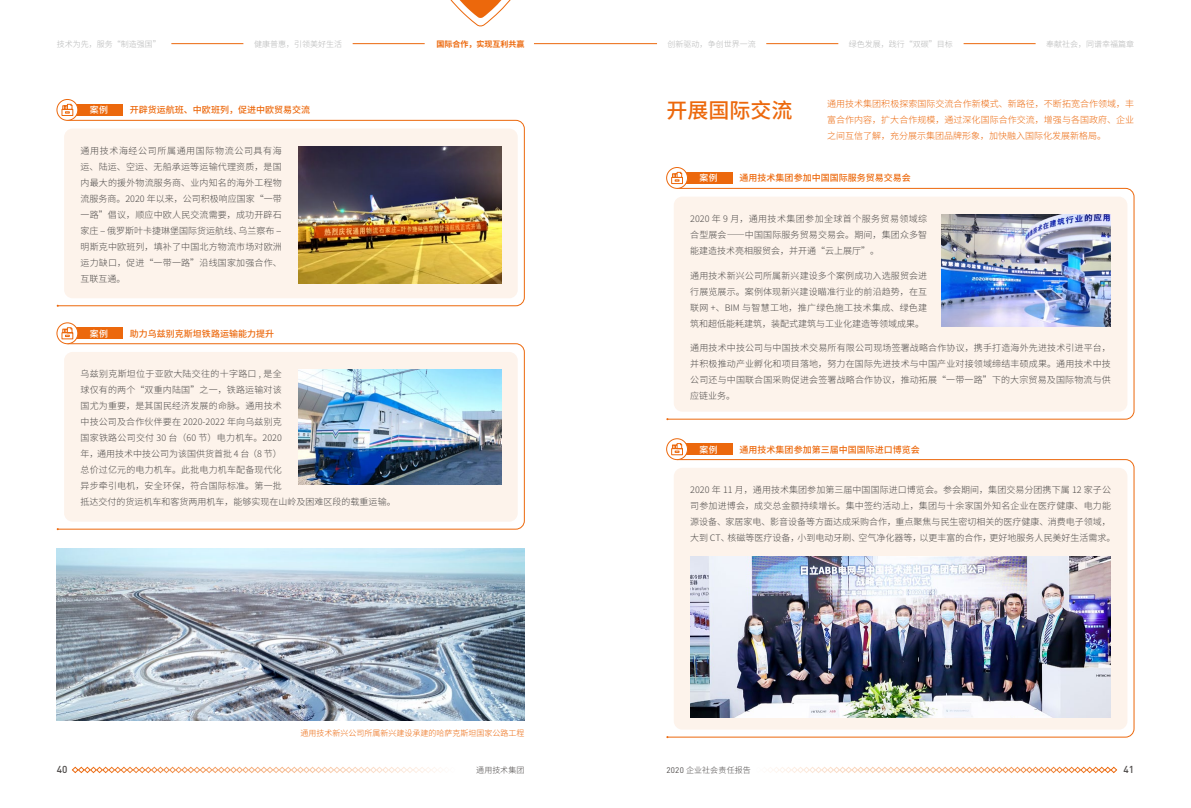
<style>
.page{position:relative;width:1191px;height:808px;background:#fff}
.page>*{position:absolute;margin:0;border:0;box-sizing:border-box;transform-origin:0 0}
.t1{font:500 21px "Source Han Sans CN";color:#ec680c}
.t2{font:500 10px "DIN";color:#4c4948}
.t3{font:300 9px/16px "Source Han Sans CN";letter-spacing:.015em;color:#4c4948;text-align:justify}
.t4{font:300 9px/16px "Source Han Sans CN";color:#ec680c;text-align:justify}
.t5{font:500 9px "Source Han Sans CN";color:#ec680c}
.t6{font:500 8.9px "Source Han Sans CN";letter-spacing:.05em;color:#fff}
.t7{font:300 8px "Source Han Sans CN";color:#b5b6b6}
.t8{font:300 8px "Source Han Sans CN";color:#ec680c}
.t9{font:300 8px "Source Han Sans CN";letter-spacing:.02em;color:#4c4948}
.t10{font:700 8px "Source Han Sans CN";color:#ec680c}
.s1{font-family:"DIN";font-weight:400}
</style>
<div class="page">
<hr style="left:534px;top:43px;width:123px;height:1px;background:#ec680c">
<hr style="left:171px;top:43px;width:72px;height:1px;background:#ec680c">
<hr style="left:963px;top:43px;width:72px;height:1px;background:#ec680c">
<hr style="left:353px;top:43px;width:72px;height:1px;background:#ec680c">
<hr style="left:766px;top:43px;width:72px;height:1px;background:#ec680c">
<svg style="left:72px;top:766px;width:369px;height:7px"></svg>
<svg style="left:770px;top:766px;width:347px;height:7px"></svg>
<svg style="left:450px;top:0;width:61px;height:26px"></svg>
<div style="left:682px;top:172px;width:50px;height:12px;background:#ec680c"></div>
<svg style="left:668px;top:188px;width:466px;height:232px;background:#fcf2ea"></svg>
<svg style="left:666px;top:167px;width:21px;height:21px"></svg>
<div style="left:666px;top:167px;width:22px;height:22px;border:1px solid #ec680c;border-radius:50%"></div>
<svg style="left:671px;top:172px;width:12px;height:12px"></svg>
<img style="left:941px;top:214px;width:170px;height:112px">
<div style="left:682px;top:443px;width:50px;height:12px;background:#ec680c"></div>
<svg style="left:668px;top:459px;width:466px;height:279px;background:#fbefe6"></svg>
<svg style="left:666px;top:439px;width:21px;height:21px"></svg>
<div style="left:666px;top:438px;width:22px;height:22px;border:1px solid #ec680c;border-radius:50%"></div>
<svg style="left:671px;top:443px;width:12px;height:12px"></svg>
<div style="left:72px;top:328px;width:51px;height:11px;background:#ec680c"></div>
<svg style="left:59px;top:343px;width:466px;height:187px;background:#fbf1e8"></svg>
<svg style="left:57px;top:323px;width:21px;height:21px"></svg>
<div style="left:57px;top:323px;width:21px;height:21px;border:1px solid #ec680c;border-radius:50%"></div>
<svg style="left:61px;top:327px;width:12px;height:12px"></svg>
<img style="left:299px;top:369px;width:202px;height:115px">
<div style="left:72px;top:104px;width:51px;height:12px;background:#ec680c"></div>
<svg style="left:57px;top:120px;width:468px;height:186px"></svg>
<svg style="left:57px;top:99px;width:21px;height:21px"></svg>
<div style="left:57px;top:99px;width:21px;height:22px;border:1px solid #ec680c;border-radius:50%"></div>
<svg style="left:61px;top:104px;width:12px;height:12px"></svg>
<img style="left:299px;top:146px;width:202px;height:137px">
<img style="left:690px;top:557px;width:421px;height:160px">
<img style="left:57px;top:548px;width:467px;height:173px">
<p class="t7" style="left:57px;top:39px;width:105px">技术为先，服务“制造强国”</p>
<p class="t7" style="left:254px;top:39px;width:89px">健康普惠，引领美好生活</p>
<p class="t10" style="left:436px;top:39px;width:90px">国际合作，实现互利共赢</p>
<p class="t7" style="left:667px;top:39px;width:89px">创新驱动，争创世界一流</p>
<p class="t7" style="left:849px;top:39px;width:105px">绿色发展，践行“双碳”目标</p>
<p class="t7" style="left:1046px;top:39px;width:89px">奉献社会，同谱幸福篇章</p>
<p class="t6" style="left:90px;top:105px;width:20px">案例</p>
<p class="t5" style="left:130px;top:105px;width:181px">开辟货运航班、中欧班列，促进中欧贸易交流</p>
<p class="t3" style="left:81px;top:143px;width:203px">通用技术海经公司所属通用国际物流公司具有海运、陆运、空运、无船承运等运输代理资质，是国内最大的援外物流服务商、业内知名的海外工程物流服务商。2020 年以来，公司积极响应国家“一带一路”倡议，顺应中欧人民交流需要，成功开辟石家庄-俄罗斯叶卡捷琳堡国际货运航线、乌兰察布-明斯克中欧班列，填补了中国北方物流市场对欧洲运力缺口，促进“一带一路”沿线国家加强合作、互联互通。</p>
<p class="t6" style="left:90px;top:328px;width:20px">案例</p>
<p class="t5" style="left:130px;top:328px;width:145px">助力乌兹别克斯坦铁路运输能力提升</p>
<p class="t3" style="left:81px;top:366px;width:316px;text-align:left">乌兹别克斯坦位于亚欧大陆交往的十字路口 , 是全<br>球仅有的两个“双重内陆国”之一，铁路运输对该<br>国尤为重要，是其国民经济发展的命脉。通用技术<br>中技公司及合作伙伴要在 2020-2022 年向乌兹别克<br>国家铁路公司交付 30 台（60 节）电力机车。2020<br>年，通用技术中技公司为该国供货首批 4 台（8 节）<br>总价过亿元的电力机车。此批电力机车配备现代化<br>异步牵引电机，安全环保，符合国际标准。第一批<br>抵达交付的货运机车和客货两用机车，能够实现在山岭及困难区段的载重运输。</p>
<p class="t8" style="left:300px;top:729px;width:225px">通用技术新兴公司所属新兴建设承建的哈萨克斯坦国家公路工程</p>
<h1 class="t1" style="left:666px;top:98px;width:127px">开展国际交流</h1>
<p class="t4" style="left:827px;top:96px;width:309px">通用技术集团积极探索国际交流合作新模式、新路径，不断拓宽合作领域，丰富合作内容，扩大合作规模，通过深化国际合作交流，增强与各国政府、企业之间互信了解，充分展示集团品牌形象，加快融入国际化发展新格局。</p>
<p class="t6" style="left:699px;top:173px;width:20px">案例</p>
<p class="t5" style="left:739px;top:173px;width:172px">通用技术集团参加中国国际服务贸易交易会</p>
<p class="t3" style="left:690px;top:211px;width:238px">2020 年 9 月，通用技术集团参加全球首个服务贸易领域综合型展会——中国国际服务贸易交易会。期间，集团众多智能建造技术亮相服贸会，并开通“云上展厅”。</p>
<p class="t3" style="left:690px;top:267px;width:238px">通用技术新兴公司所属新兴建设多个案例成功入选服贸会进行展览展示。案例体现新兴建设瞄准行业的前沿趋势，在互联网 +、BIM 与智慧工地，推广绿色施工技术集成、绿色建筑和超低能耗建筑，装配式建筑与工业化建造等领域成果。</p>
<p class="t3" style="left:690px;top:340px;width:422px">通用技术中技公司与中国技术交易所有限公司现场签署战略合作协议，携手打造海外先进技术引进平台，并积极推动产业孵化和项目落地，努力在国际先进技术与中国产业对接领域缔结丰硕成果。通用技术中技公司还与中国联合国采购促进会签署战略合作协议，推动拓展“一带一路”下的大宗贸易及国际物流与供应链业务。</p>
<p class="t6" style="left:699px;top:444px;width:20px">案例</p>
<p class="t5" style="left:739px;top:444px;width:181px">通用技术集团参加第三届中国国际进口博览会</p>
<p class="t3" style="left:690px;top:482px;width:427px;text-align:left">2020 年 11 月，通用技术集团参加第三届中国国际进口博览会。参会期间，集团交易分团携下属 12 家子公司参加进博会，成交总金额持续增长。集中签约活动上，集团与十余家国外知名企业在医疗健康、电力能源设备、家居家电、影音设备等方面达成采购合作，重点聚焦与民生密切相关的医疗健康、消费电子领域，大到 CT、核磁等医疗设备，小到电动牙刷、空气净化器等，以更丰富的合作，更好地服务人民美好生活需求。</p>
<p class="t2" style="left:57px;top:763px;width:12px">40</p>
<p class="t9" style="left:476px;top:765px;width:50px">通用技术集团</p>
<p class="t9" style="left:666px;top:765px;width:86px"><span class="s1">2020</span> 企业社会责任报告</p>
<p class="t2" style="left:1123px;top:763px;width:12px">41</p>
</div>
